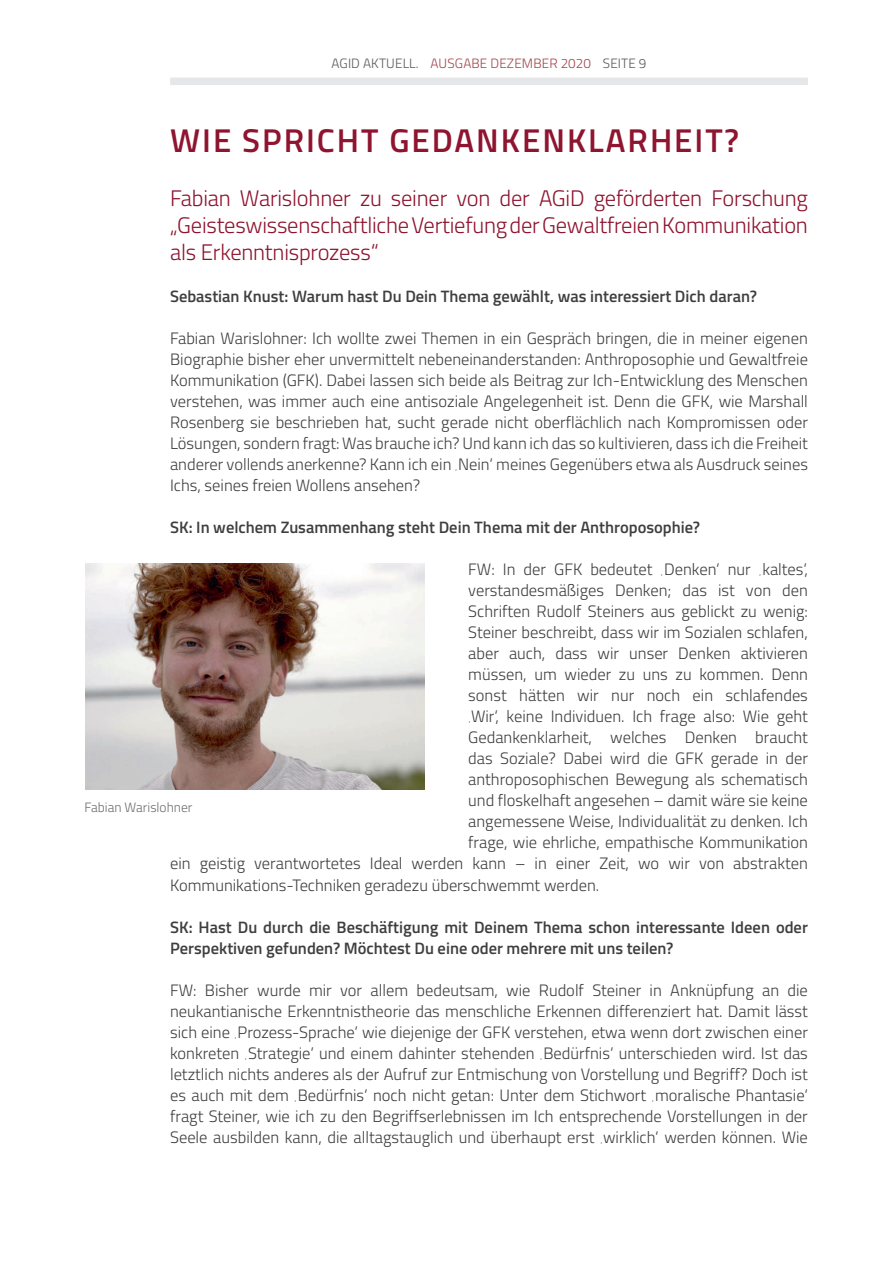
<style>
.page{position:relative;width:893px;height:1263px;background:#fff}
.page>*{position:absolute;margin:0;border:0;box-sizing:border-box;transform-origin:0 0}
.t1{font:600 33px "Titillium";letter-spacing:.06em;color:#8e142f}
.t2{font:300 22.5px/27px "Titillium";letter-spacing:-.01em;color:#8e142f;text-align:justify}
.t3{font:300 16.5px/21px "Titillium";color:#3e3e3f;text-align:justify}
.t4{font:600 16.5px/21px "Titillium";color:#3e3e3f}
.t5{font:300 13.5px "Titillium";letter-spacing:.01em;color:#a14449}
.t6{font:300 13.5px "Titillium";color:#6c6d70}
.s1{color:#57585a}
</style>
<div class="page">
<div style="left:170px;top:78px;width:638px;height:7px;background:#e6e7e9"></div>
<img style="left:86px;top:563px;width:339px;height:226px">
<p class="t5" style="left:332px;top:53px;width:316px"><span class="s1">AGID AKTUELL.</span> AUSGABE DEZEMBER 2020 <span class="s1">SEITE 9</span></p>
<h1 class="t1" style="left:170px;top:116px;width:570px">WIE SPRICHT GEDANKENKLARHEIT?</h1>
<h2 class="t2" style="left:170px;top:184px;width:639px">Fabian Warislohner zu seiner von der AGiD geförderten Forschung „Geisteswissenschaftliche Vertiefung der Gewaltfreien Kommunikation als Erkenntnisprozess“</h2>
<p class="t4" style="left:170px;top:285px;width:588px">Sebastian Knust: Warum hast Du Dein Thema gewählt, was interessiert Dich daran?</p>
<p class="t3" style="left:170px;top:327px;width:639px">Fabian Warislohner: Ich wollte zwei Themen in ein Gespräch bringen, die in meiner eigenen Biographie bisher eher unvermittelt nebeneinanderstanden: Anthroposophie und Gewaltfreie Kommunikation (GFK). Dabei lassen sich beide als Beitrag zur Ich-Entwicklung des Menschen verstehen, was immer auch eine antisoziale Angelegenheit ist. Denn die GFK, wie Marshall Rosenberg sie beschrieben hat, sucht gerade nicht oberflächlich nach Kompromissen oder Lösungen, sondern fragt: Was brauche ich? Und kann ich das so kultivieren, dass ich die Freiheit anderer vollends anerkenne? Kann ich ein ‚Nein‘ meines Gegenübers etwa als Ausdruck seines Ichs, seines freien Wollens ansehen?</p>
<p class="t4" style="left:170px;top:516px;width:532px">SK: In welchem Zusammenhang steht Dein Thema mit der Anthroposophie?</p>
<p class="t3" style="left:468px;top:558px;width:341px">FW: In der GFK bedeutet ‚Denken‘ nur ‚kaltes‘,</p>
<p class="t3" style="left:468px;top:579px;width:341px">verstandesmäßiges Denken; das ist von den</p>
<p class="t3" style="left:468px;top:600px;width:341px">Schriften Rudolf Steiners aus geblickt zu wenig:</p>
<p class="t3" style="left:468px;top:621px;width:341px">Steiner beschreibt, dass wir im Sozialen schlafen,</p>
<p class="t3" style="left:468px;top:642px;width:341px">aber auch, dass wir unser Denken aktivieren</p>
<p class="t3" style="left:468px;top:663px;width:341px">müssen, um wieder zu uns zu kommen. Denn</p>
<p class="t3" style="left:468px;top:684px;width:341px">sonst hätten wir nur noch ein schlafendes</p>
<p class="t3" style="left:468px;top:705px;width:341px">‚Wir‘, keine Individuen. Ich frage also: Wie geht</p>
<p class="t3" style="left:468px;top:726px;width:341px">Gedankenklarheit, welches Denken braucht</p>
<p class="t3" style="left:468px;top:747px;width:341px">das Soziale? Dabei wird die GFK gerade in der</p>
<p class="t3" style="left:468px;top:768px;width:341px">anthroposophischen Bewegung als schematisch</p>
<p class="t3" style="left:468px;top:789px;width:341px">und floskelhaft angesehen – damit wäre sie keine</p>
<p class="t3" style="left:468px;top:810px;width:341px">angemessene Weise, Individualität zu denken. Ich</p>
<p class="t3" style="left:468px;top:831px;width:341px">frage, wie ehrliche, empathische Kommunikation</p>
<p class="t3" style="left:170px;top:852px;width:639px">ein geistig verantwortetes Ideal werden kann – in einer Zeit, wo wir von abstrakten</p>
<p class="t3" style="left:170px;top:873px;width:431px">Kommunikations-Techniken geradezu überschwemmt werden.</p>
<p class="t4" style="left:170px;top:915px;width:639px">SK: Hast Du durch die Beschäftigung mit Deinem Thema schon interessante Ideen oder<br>Perspektiven gefunden? Möchtest Du eine oder mehrere mit uns teilen?</p>
<p class="t3" style="left:170px;top:978px;width:639px">FW: Bisher wurde mir vor allem bedeutsam, wie Rudolf Steiner in Anknüpfung an die neukantianische Erkenntnistheorie das menschliche Erkennen differenziert hat. Damit lässt sich eine ‚Prozess-Sprache‘ wie diejenige der GFK verstehen, etwa wenn dort zwischen einer konkreten ‚Strategie‘ und einem dahinter stehenden ‚Bedürfnis‘ unterschieden wird. Ist das letztlich nichts anderes als der Aufruf zur Entmischung von Vorstellung und Begriff? Doch ist es auch mit dem ‚Bedürfnis‘ noch nicht getan: Unter dem Stichwort ‚moralische Phantasie‘ fragt Steiner, wie ich zu den Begriffserlebnissen im Ich entsprechende Vorstellungen in der Seele ausbilden kann, die alltagstauglich und überhaupt erst ‚wirklich‘ werden können. Wie</p>
<p class="t6" style="left:85px;top:797px;width:109px">Fabian Warislohner</p>
</div>
